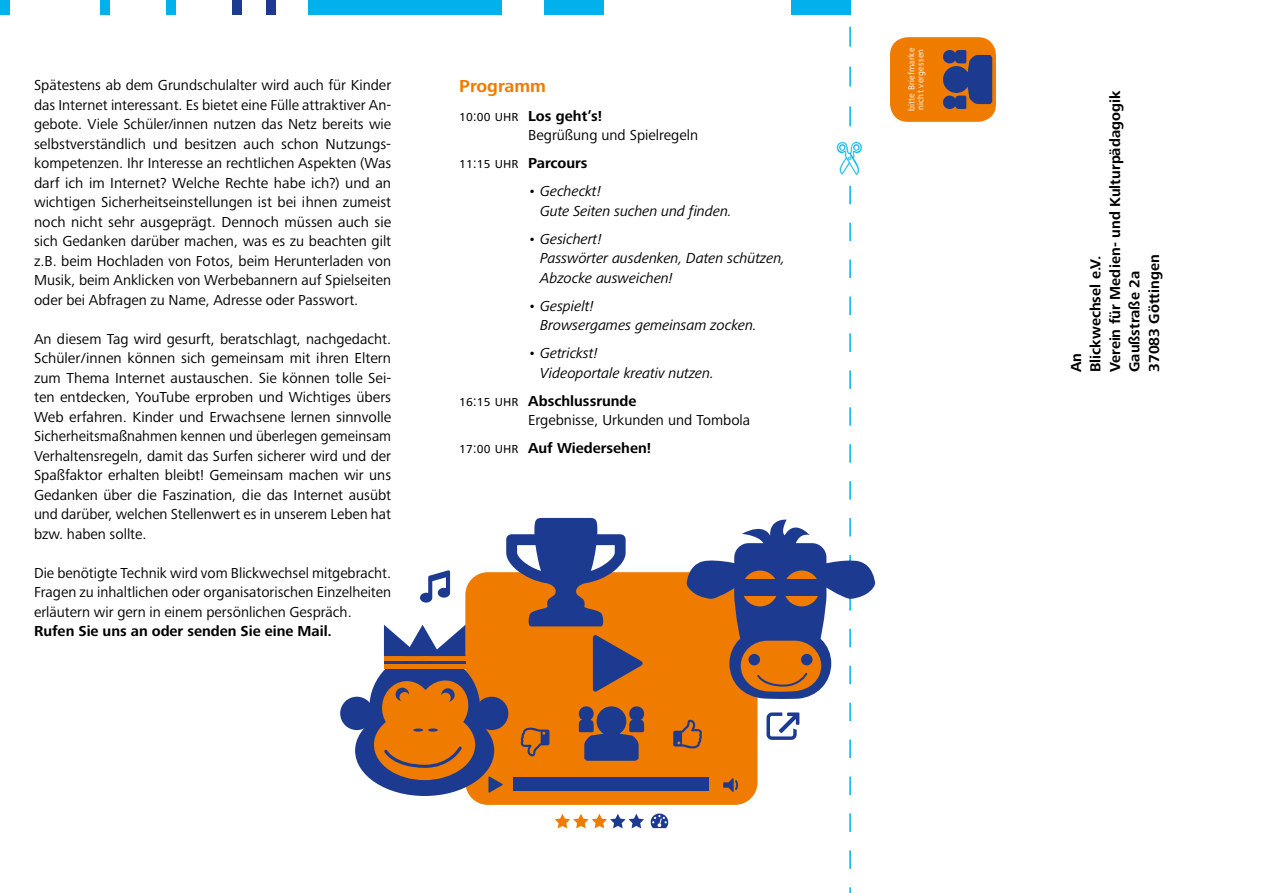
<style>
.page{position:relative;width:1263px;height:893px;background:#fff}
.page>*{position:absolute;margin:0;border:0;box-sizing:border-box;transform-origin:0 0}
.t1{font:700 18px "Frutiger Next Pro";color:#ef7c00}
.t2{font:15px/19.5px "Frutiger Next Pro";color:#000;text-align:justify}
.t3{font:italic 15px/19.5px "Frutiger Next Pro";letter-spacing:-.01em;color:#000}
.t4{font:700 15px/19.5px "Frutiger Next Pro";color:#000}
.t5{font:9px/9px "Frutiger Next Pro";letter-spacing:.025em;color:#fff}
.s1{font-weight:700}
.s2{font-weight:400}
</style>
<div class="page">
<div style="left:791px;top:0;width:59px;height:15px;background:#00b1eb"></div>
<div style="left:545px;top:0;width:59px;height:15px;background:#00b1eb"></div>
<div style="left:308px;top:0;width:194px;height:15px;background:#00b1eb"></div>
<div style="left:266px;top:0;width:10px;height:15px;background:#1c3b90"></div>
<div style="left:232px;top:0;width:10px;height:15px;background:#1c3b90"></div>
<div style="left:167px;top:0;width:9px;height:15px;background:#00b1eb"></div>
<div style="left:100px;top:0;width:9px;height:15px;background:#00b1eb"></div>
<div style="left:0;top:0;width:9px;height:15px;background:#00b1eb"></div>
<div style="left:890px;top:37px;width:106px;height:85px;background:#ef7c00;border-radius:18px"></div>
<svg style="left:943px;top:50px;width:49px;height:59px"></svg>
<div style="left:465px;top:572px;width:292px;height:233px;background:#ef7c00;border-radius:22px"></div>
<svg style="left:579px;top:706px;width:65px;height:55px"></svg>
<div style="left:513px;top:777px;width:196px;height:14px;background:#1c3b90"></div>
<svg style="left:593px;top:635px;width:49px;height:57px"></svg>
<svg style="left:488px;top:776px;width:15px;height:17px"></svg>
<svg style="left:420px;top:570px;width:30px;height:33px"></svg>
<svg style="left:506px;top:518px;width:120px;height:108px"></svg>
<svg style="left:521px;top:728px;width:28px;height:28px"></svg>
<div style="left:369px;top:652px;width:111px;height:111px;background:#1c3b90;border-radius:50%"></div>
<div style="left:355px;top:705px;width:139px;height:91px;background:#1c3b90;border-radius:50%"></div>
<div style="left:374px;top:709px;width:101px;height:71px;background:#ef7c00;border-radius:50%"></div>
<svg style="left:381px;top:680px;width:89px;height:52px"></svg>
<svg style="left:428px;top:728px;width:10px;height:4px"></svg>
<svg style="left:413px;top:728px;width:10px;height:4px"></svg>
<div style="left:396px;top:688px;width:13px;height:13px;background:#1c3b90;border-radius:50%"></div>
<div style="left:399px;top:692px;width:11px;height:10px;background:#ef7c00;border-radius:50%"></div>
<svg style="left:441px;top:688px;width:14px;height:14px"></svg>
<div style="left:440px;top:693px;width:11px;height:10px;background:#ef7c00;border-radius:50%"></div>
<svg style="left:384px;top:746px;width:78px;height:22px"></svg>
<div style="left:475px;top:697px;width:33px;height:33px;background:#1c3b90;border-radius:50%"></div>
<div style="left:340px;top:697px;width:34px;height:33px;background:#1c3b90;border-radius:50%"></div>
<svg style="left:384px;top:656px;width:81px;height:12px"></svg>
<hr style="left:384px;top:661px;width:81px;height:2px;background:#1c3b90">
<svg style="left:384px;top:625px;width:81px;height:31px"></svg>
<svg style="left:555px;top:814px;width:89px;height:14px"></svg>
<svg style="left:651px;top:186px;width:224px;height:707px"></svg>
<svg style="left:849px;top:27px;width:2px;height:99px"></svg>
<p class="t2" style="left:34px;top:76px;width:359px">Spätestens ab dem Grundschulalter wird auch für Kinder das Internet interessant. Es bietet eine Fülle attraktiver An&shy;gebote. Viele Schüler/innen nutzen das Netz bereits wie selbstverständlich und besitzen auch schon Nutzungs&shy;kompetenzen. Ihr Interesse an rechtlichen Aspekten (Was darf ich im Internet? Welche Rechte habe ich?) und an wichtigen Sicherheitseinstellungen ist bei ihnen zumeist noch nicht sehr ausgeprägt. Dennoch müssen auch sie sich Gedanken darüber machen, was es zu beachten gilt z.B. beim Hochladen von Fotos, beim Herunterladen von Musik, beim Anklicken von Werbebannern auf Spielseiten oder bei Abfragen zu Name, Adresse oder Passwort.</p>
<p class="t2" style="left:34px;top:329px;width:359px">An diesem Tag wird gesurft, beratschlagt, nachgedacht.<br>Schüler/innen können sich gemeinsam mit ihren Eltern zum Thema Internet austauschen. Sie können tolle Sei&shy;ten entdecken, YouTube erproben und Wichtiges übers Web erfahren. Kinder und Erwachsene lernen sinnvolle Sicherheitsmaßnahmen kennen und überlegen gemeinsam Verhaltensregeln, damit das Surfen sicherer wird und der Spaßfaktor erhalten bleibt! Gemeinsam machen wir uns Gedanken über die Faszination, die das Internet ausübt und darüber, welchen Stellenwert es in unserem Leben hat bzw. haben sollte.</p>
<p class="t2" style="left:34px;top:563px;width:359px">Die benötigte Technik wird vom Blickwechsel mitgebracht.<br>Fragen zu inhaltlichen oder organisatorischen Einzelheiten erläutern wir gern in einem persönlichen Gespräch.</p>
<p class="t4" style="left:34px;top:622px;width:299px">Rufen Sie uns an oder senden Sie eine Mail.</p>
<p class="t1" style="left:459px;top:76px;width:88px">Programm</p>
<p class="t2" style="left:528px;top:106px;width:171px;text-indent:-69px">10:00 Uhr <span class="s1">Los geht’s!<br></span>Begrüßung und Spielregeln</p>
<p class="t2" style="left:459px;top:153px;width:130px">11:15 Uhr <span class="s1">Parcours</span></p>
<p class="t3" style="left:540px;top:181px;width:193px;text-indent:-12px">• Gecheckt!<br>Gute Seiten suchen und finden.</p>
<p class="t3" style="left:540px;top:229px;width:246px;text-indent:-12px">• Gesichert!<br>Passwörter ausdenken, Daten schützen,<br>Abzocke ausweichen!</p>
<p class="t3" style="left:540px;top:296px;width:218px;text-indent:-12px">• Gespielt!<br>Browsergames gemeinsam zocken.</p>
<p class="t3" style="left:540px;top:343px;width:175px;text-indent:-12px">• Getrickst!<br>Videoportale kreativ nutzen.</p>
<p class="t2" style="left:528px;top:391px;width:224px;text-indent:-69px">16:15 Uhr <span class="s1">Abschlussrunde<br></span>Ergebnisse, Urkunden und Tombola</p>
<p class="t4" style="left:459px;top:438px;width:193px"><span class="s2">17:00 Uhr</span> Auf Wiedersehen!</p>
<p class="t5" style="left:907px;top:111px;width:65px;rotate:-90deg">bitte Briefmarke nicht vergessen</p>
<p class="t4" style="left:1066px;top:372px;width:283px;rotate:-90deg">An<br>Blickwechsel e.V.<br>Verein für Medien- und Kulturpädagogik<br>Gaußstraße 2a<br>37083 Göttingen</p>
</div>
